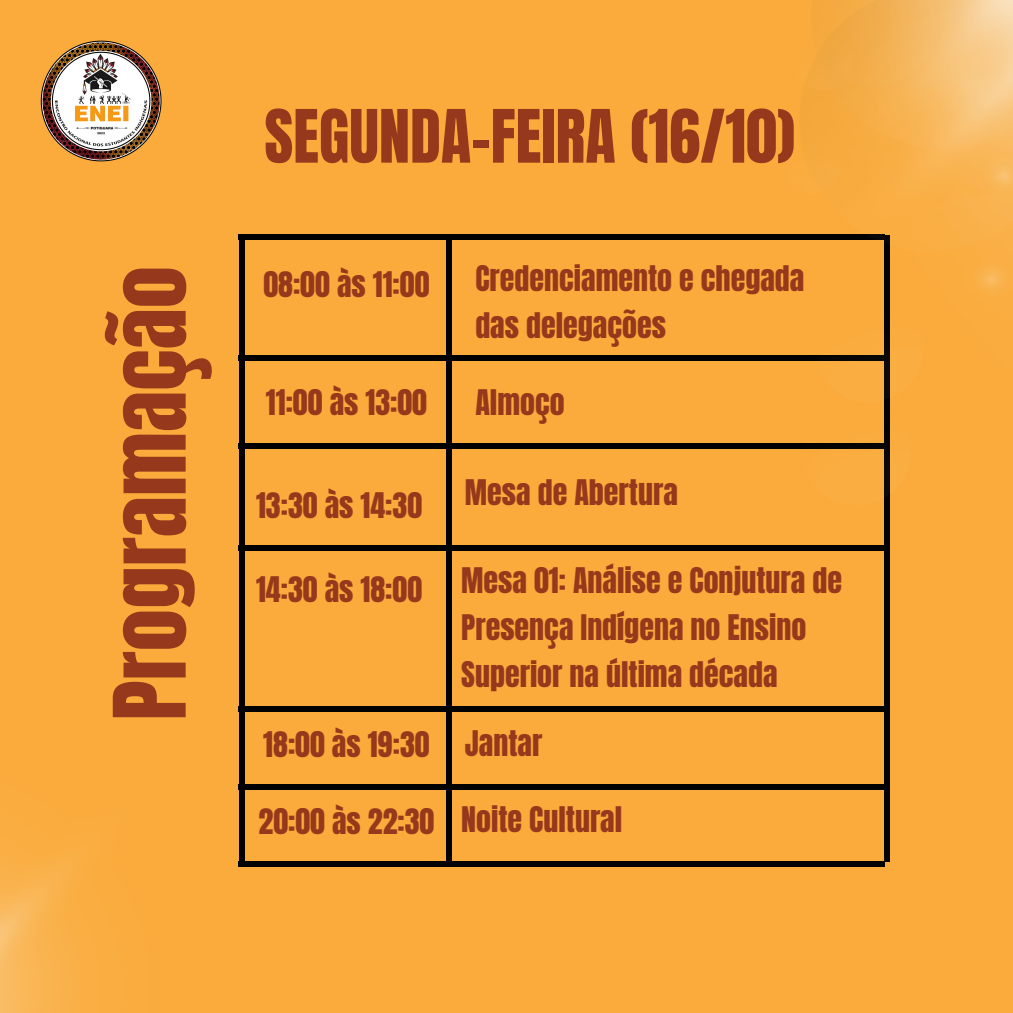
<style>
.page{position:relative;width:1013px;height:1013px;background:#fff}
.page>*{position:absolute;margin:0;border:0;box-sizing:border-box;transform-origin:0 0}
.t1{font:84.75px "Anton";color:#96381b}
.t2{font:62.5px "Anton";color:#96381b}
.t3{font:30px/46.9px "Anton";color:#96381b}
</style>
<div class="page">
<div style="left:0;top:0;width:1012px;height:1012px;background:#faab3b"></div>
<img style="left:0;top:852px;width:85px;height:160px">
<img style="left:40px;top:40px;width:122px;height:122px">
<div style="left:446px;top:237px;width:6px;height:627px;background:#000"></div>
<div style="left:238px;top:234px;width:646px;height:6px;background:#000"></div>
<div style="left:238px;top:355px;width:646px;height:5px;background:#000"></div>
<div style="left:238px;top:443px;width:646px;height:6px;background:#000"></div>
<div style="left:239px;top:237px;width:6px;height:627px;background:#000"></div>
<div style="left:238px;top:545px;width:646px;height:6px;background:#000"></div>
<div style="left:238px;top:706px;width:646px;height:6px;background:#000"></div>
<div style="left:238px;top:784px;width:646px;height:5px;background:#000"></div>
<div style="left:238px;top:861px;width:646px;height:5px;background:#000"></div>
<div style="left:884px;top:235px;width:5px;height:626px;background:#000"></div>
<img style="left:748px;top:0;width:264px;height:402px">
<p class="t1" style="left:89px;top:720px;width:456px;rotate:-90deg">Programação</p>
<p class="t2" style="left:264px;top:91px;width:532px">SEGUNDA-FEIRA (16/10)</p>
<p class="t3" style="left:263px;top:261px;width:168px">08:00 às 11:00</p>
<p class="t3" style="left:266px;top:380px;width:163px">11:00 às 13:00</p>
<p class="t3" style="left:256px;top:482px;width:168px">13:30 às 14:30</p>
<p class="t3" style="left:256px;top:566px;width:168px">14:30 às 18:00</p>
<p class="t3" style="left:263px;top:721px;width:168px">18:00 às 19:30</p>
<p class="t3" style="left:258px;top:798px;width:177px">20:00 às 22:30</p>
<p class="t3" style="left:475px;top:255px;width:330px">Credenciamento e chegada das delegações</p>
<p class="t3" style="left:475px;top:379px;width:91px">Almoço</p>
<p class="t3" style="left:465px;top:469px;width:214px">Mesa de Abertura</p>
<p class="t3" style="left:461px;top:558px;width:382px">Mesa 01: Análise e Conjutura de<br>Presença Indígena no Ensino<br>Superior na última década</p>
<p class="t3" style="left:465px;top:720px;width:79px">Jantar</p>
<p class="t3" style="left:461px;top:796px;width:162px">Noite Cultural</p>
</div>
